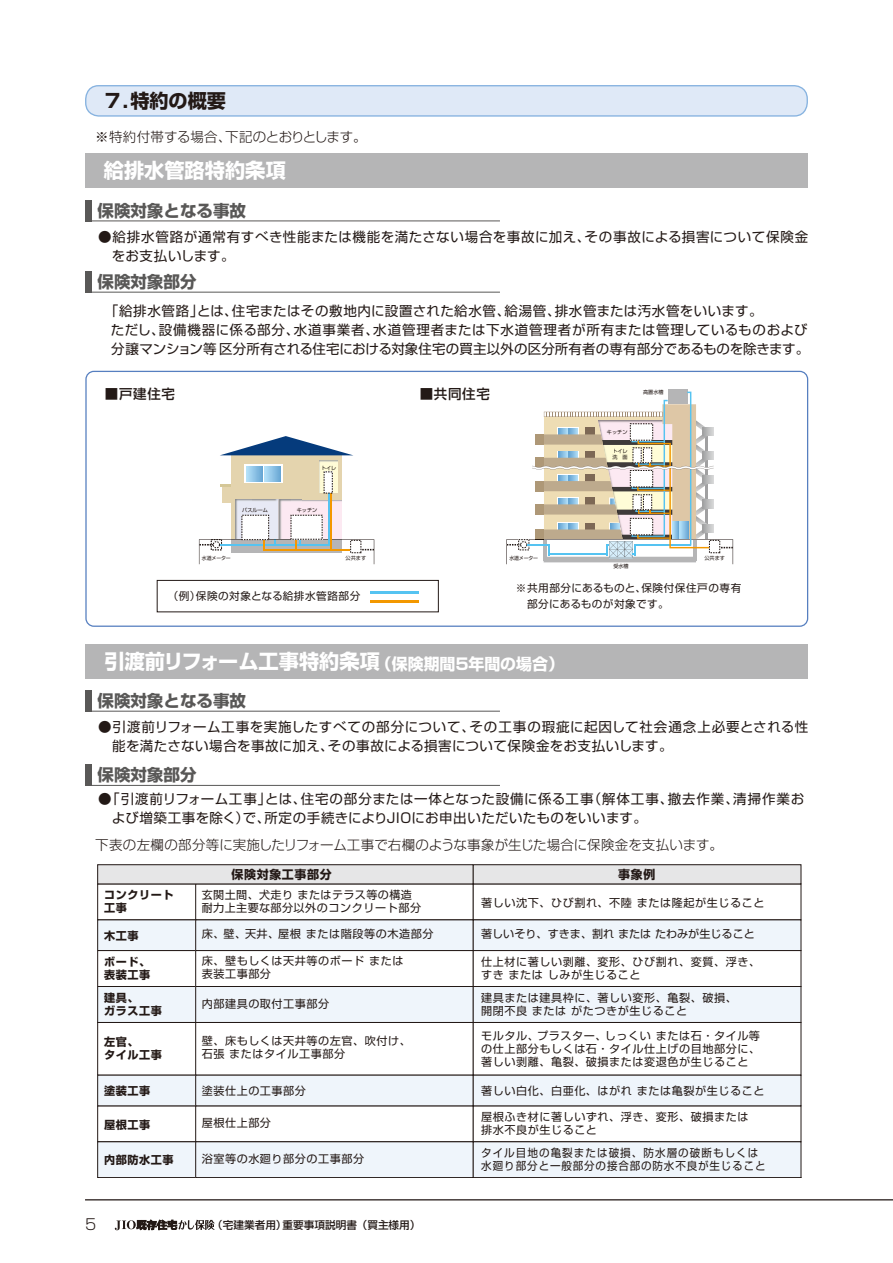
<style>
.page{position:relative;width:893px;height:1263px;background:#fff}
.page>*{position:absolute;margin:0;border:0;box-sizing:border-box;transform-origin:0 0}
.t1{font:700 20.25px "Shin Go Pro";color:#fff}
.SゴM{font:700 19.2px "Shin Go Pro";color:#231916}
.t2{font:700 16.5px "Shin Go Pro";color:#595857}
.t3{font:300 14.85px "Shin Go Pro";color:#231916}
.Sゴr{font:13.5px/19.2px "Shin Go Pro";letter-spacing:.03em;color:#231916}
.Sゴr-2{font:13.5px/19.2px "Shin Go Pro";letter-spacing:.01em;color:#231916}
.Sゴr-3{font:300 13.5px "Shin Go Pro";letter-spacing:.005em;color:#231916}
.Sゴr-4{font:300 13.5px "Shin Go Pro";letter-spacing:-.03em;color:#231916}
.Sゴr-5{font:500 13.5px "Shin Go Pro";letter-spacing:.05em;color:#231916}
.t4{font:700 12px "Shin Go Pro";letter-spacing:.05em;color:#231916}
.t5{font:11.1px/13px "Shin Go Pro";letter-spacing:.05em;color:#231916}
.t6{font:700 11.1px/13px "Shin Go Pro";letter-spacing:.05em;color:#231916}
.t7{font:11.1px/13px "Shin Go Pro";letter-spacing:.1em;color:#231916;scale:.95 1}
.t8{font:11.1px "Shin Go Pro";color:#231916}
.Sゴr-6{font:10.65px/16.4px "Shin Go Pro";letter-spacing:.05em;color:#231916}
.t9{font:500 10.65px "Shin Go Pro";color:#231916}
.t10{font:5.1px/6.1px "Shin Go Pro Regular 90 pv RKSJ H";color:#231916}
.t11{font:5.1px "Shin Go Pro Regular 90 pv RKSJ H";color:#231916;scale:.95 1}
.s1{font-size:15.9px}
</style>
<div class="page">
<hr style="left:85px;top:1199px;width:808px;height:1px;background:#231916">
<svg style="left:115px;top:1220px;width:100px;height:10px"></svg>
<div style="left:86px;top:86px;width:721px;height:30px;background:#dfe9f7;border-radius:13px"></div>
<div style="left:85px;top:85px;width:723px;height:32px;border:1px solid #87b3e0;border-radius:13px"></div>
<div style="left:85px;top:153px;width:723px;height:34px;background:#b5b5b6"></div>
<div style="left:668px;top:389px;width:19px;height:15px;background:#b5b5b6"></div>
<svg style="left:506px;top:392px;width:227px;height:172px"></svg>
<div style="left:85px;top:371px;width:723px;height:256px;border:1px solid #567fc0;border-radius:8px"></div>
<img style="left:235px;top:499px;width:17px;height:16px">
<img style="left:252px;top:499px;width:39px;height:16px">
<div style="left:222px;top:486px;width:12px;height:16px;background:#e4d4ae"></div>
<hr style="left:220px;top:484px;width:18px;height:3px;background:#d5c797">
<hr style="left:231px;top:495px;width:4px;height:45px;background:#e4d4ae">
<img style="left:302px;top:499px;width:40px;height:16px">
<img style="left:291px;top:499px;width:11px;height:16px">
<img style="left:318px;top:460px;width:20px;height:33px">
<div style="left:231px;top:454px;width:87px;height:45px;background:#e4d4ae"></div>
<svg style="left:244px;top:464px;width:38px;height:19px"></svg>
<svg style="left:246px;top:466px;width:16px;height:16px"></svg>
<svg style="left:264px;top:466px;width:16px;height:16px"></svg>
<svg style="left:302px;top:455px;width:40px;height:5px"></svg>
<div style="left:302px;top:493px;width:40px;height:6px;background:#e4d4ae"></div>
<svg style="left:221px;top:436px;width:131px;height:19px"></svg>
<hr style="left:338px;top:459px;width:4px;height:40px;background:#e4d4ae">
<hr style="left:328px;top:493px;width:1px;height:52px;background:#55c3f1">
<hr style="left:331px;top:493px;width:1px;height:57px;background:#f39800">
<svg style="left:323px;top:465px;width:13px;height:29px"></svg>
<svg style="left:199px;top:515px;width:175px;height:49px"></svg>
<hr style="left:370px;top:591px;width:49px;height:3px;background:#55c3f1">
<div style="left:157px;top:580px;width:282px;height:32px;border:1px solid #231916"></div>
<hr style="left:370px;top:600px;width:49px;height:2px;background:#f39800">
<div style="left:85px;top:200px;width:7px;height:21px;background:#595857"></div>
<hr style="left:85px;top:221px;width:415px;height:1px;background:#595857">
<div style="left:85px;top:271px;width:7px;height:21px;background:#595857"></div>
<hr style="left:85px;top:292px;width:415px;height:1px;background:#595857">
<div style="left:98px;top:920px;width:98px;height:30px;background:#eff5fb"></div>
<div style="left:97px;top:919px;width:99px;height:32px;border:1px solid #231916"></div>
<div style="left:98px;top:1075px;width:98px;height:31px;background:#eff5fb"></div>
<div style="left:196px;top:920px;width:277px;height:30px;background:#eff5fb"></div>
<div style="left:195px;top:919px;width:279px;height:32px;border:1px solid #231916"></div>
<div style="left:196px;top:1075px;width:277px;height:31px;background:#eff5fb"></div>
<div style="left:473px;top:920px;width:328px;height:30px;background:#eff5fb"></div>
<div style="left:473px;top:919px;width:328px;height:32px;border:1px solid #231916"></div>
<div style="left:473px;top:1075px;width:328px;height:31px;background:#eff5fb"></div>
<div style="left:98px;top:865px;width:375px;height:19px;background:#e6e6e7"></div>
<div style="left:97px;top:864px;width:377px;height:20px;border:1px solid #231916"></div>
<div style="left:473px;top:865px;width:328px;height:19px;background:#e6e6e7"></div>
<div style="left:473px;top:864px;width:328px;height:20px;border:1px solid #231916"></div>
<div style="left:98px;top:986px;width:98px;height:36px;background:#eff5fb"></div>
<div style="left:97px;top:986px;width:99px;height:37px;border:1px solid #231916"></div>
<div style="left:98px;top:1142px;width:98px;height:35px;background:#eff5fb"></div>
<div style="left:97px;top:1141px;width:99px;height:37px;border:1px solid #231916"></div>
<div style="left:196px;top:1142px;width:277px;height:35px;background:#eff5fb"></div>
<div style="left:195px;top:1141px;width:279px;height:37px;border:1px solid #231916"></div>
<div style="left:473px;top:1142px;width:328px;height:35px;background:#eff5fb"></div>
<div style="left:473px;top:1141px;width:328px;height:37px;border:1px solid #231916"></div>
<div style="left:196px;top:986px;width:277px;height:36px;background:#eff5fb"></div>
<div style="left:195px;top:986px;width:279px;height:37px;border:1px solid #231916"></div>
<div style="left:473px;top:986px;width:328px;height:36px;background:#eff5fb"></div>
<div style="left:473px;top:986px;width:328px;height:37px;border:1px solid #231916"></div>
<div style="left:85px;top:644px;width:723px;height:34px;background:#b5b5b6"></div>
<div style="left:85px;top:690px;width:7px;height:21px;background:#595857"></div>
<hr style="left:85px;top:711px;width:415px;height:1px;background:#595857">
<div style="left:85px;top:764px;width:7px;height:22px;background:#595857"></div>
<hr style="left:85px;top:785px;width:415px;height:1px;background:#595857">
<p class="SゴM" style="left:105px;top:86px;width:123px">7.特約の概要</p>
<p class="Sゴr-4" style="left:95px;top:125px;width:273px">※特約付帯する場合、下記のとおりとします。</p>
<p class="t1" style="left:104px;top:154px;width:183px">給排水管路特約条項</p>
<p class="t2" style="left:98px;top:197px;width:150px">保険対象となる事故</p>
<p class="Sゴr" style="left:98px;top:225px;width:712px">●給排水管路が通常有すべき性能または機能を満たさない場合を事故に加え、その事故による損害について保険金　をお支払いします。</p>
<p class="t2" style="left:98px;top:269px;width:100px">保険対象部分</p>
<p class="Sゴr" style="left:105px;top:299px;width:659px">「給排水管路」とは、住宅またはその敷地内に設置された給水管、給湯管、排水管または汚水管をいいます。</p>
<p class="Sゴr-2" style="left:111px;top:318px;width:700px">ただし、設備機器に係る部分、水道事業者、水道管理者または下水道管理者が所有または管理しているものおよび分譲マンション等 区分所有される住宅における対象住宅の買主以外の区分所有者の専有部分であるものを除きます。</p>
<p class="Sゴr-5" style="left:105px;top:383px;width:72px">■戸建住宅</p>
<p class="Sゴr-5" style="left:420px;top:383px;width:72px">■共同住宅</p>
<p class="t10" style="left:242px;top:507px;width:27px">バスルーム</p>
<p class="t10" style="left:321px;top:464px;width:17px">トイレ</p>
<p class="t10" style="left:303px;top:507px;width:27px">バスルーム</p>
<p class="t10" style="left:297px;top:507px;width:22px">キッチン</p>
<p class="t11" style="left:202px;top:554px;width:32px">水道メーター</p>
<p class="t10" style="left:346px;top:554px;width:22px">公共ます</p>
<p class="Sゴr-6" style="left:168px;top:587px;width:194px">（例）保険の対象となる給排水管路部分</p>
<p class="t10" style="left:607px;top:428px;width:22px">キッチン</p>
<p class="t10" style="left:612px;top:447px;width:17px">トイレ洗 面</p>
<p class="t10" style="left:617px;top:453px;width:7px">　</p>
<p class="t10" style="left:643px;top:389px;width:22px">高置水槽</p>
<p class="t11" style="left:509px;top:554px;width:32px">水道メーター</p>
<p class="t10" style="left:704px;top:554px;width:22px">公共ます</p>
<p class="t10" style="left:613px;top:562px;width:17px">受水槽</p>
<p class="Sゴr-6" style="left:516px;top:578px;width:227px">※共用部分にあるものと、保険付保住戸の専有　部分にあるものが対象です。</p>
<p class="t1" style="left:104px;top:645px;width:461px">引渡前リフォーム工事特約条項<span class="s1">（保険期間５年間の場合）</span></p>
<p class="t2" style="left:98px;top:688px;width:150px">保険対象となる事故</p>
<p class="Sゴr" style="left:98px;top:715px;width:712px">●引渡前リフォーム工事を実施したすべての部分について、その工事の瑕疵に起因して社会通念上必要とされる性　能を満たさない場合を事故に加え、その事故による損害について保険金をお支払いします。</p>
<p class="t2" style="left:98px;top:762px;width:100px">保険対象部分</p>
<p class="Sゴr" style="left:98px;top:787px;width:708px">●「引渡前リフォーム工事」とは、住宅の部分または一体となった設備に係る工事（解体工事、撤去作業、清掃作業お　よび増築工事を除く）で、所定の手続きによりＪＩＯにお申出いただいたものをいいます。</p>
<p class="Sゴr-3" style="left:95px;top:834px;width:629px">下表の左欄の部分等に実施したリフォーム工事で右欄のような事象が生じた場合に保険金を支払います。</p>
<p class="t4" style="left:232px;top:865px;width:102px">保険対象工事部分</p>
<p class="t4" style="left:618px;top:865px;width:39px">事象例</p>
<p class="t6" style="left:104px;top:887px;width:71px">コンクリート工事</p>
<p class="t6" style="left:104px;top:928px;width:36px">木工事</p>
<p class="t6" style="left:104px;top:954px;width:48px">ボード、表装工事</p>
<p class="t6" style="left:104px;top:990px;width:59px">建具、<br>ガラス工事</p>
<p class="t6" style="left:104px;top:1034px;width:59px">左官、<br>タイル工事</p>
<p class="t6" style="left:104px;top:1083px;width:48px">塗装工事</p>
<p class="t6" style="left:104px;top:1116px;width:48px">屋根工事</p>
<p class="t6" style="left:104px;top:1152px;width:71px">内部防水工事</p>
<p class="t5" style="left:202px;top:886px;width:221px">玄関土間、犬走り またはテラス等の構造耐力上主要な部分以外のコンクリート部分</p>
<p class="t5" style="left:202px;top:926px;width:233px">床、壁、天井、屋根 または階段等の木造部分</p>
<p class="t5" style="left:202px;top:953px;width:203px">床、壁もしくは天井等のボード または表装工事部分</p>
<p class="t5" style="left:202px;top:996px;width:129px">内部建具の取付工事部分</p>
<p class="t5" style="left:202px;top:1033px;width:211px">壁、床もしくは天井等の左官、吹付け、石張 またはタイル工事部分</p>
<p class="t5" style="left:202px;top:1082px;width:106px">塗装仕上の工事部分</p>
<p class="t5" style="left:202px;top:1115px;width:71px">屋根仕上部分</p>
<p class="t5" style="left:202px;top:1151px;width:164px">浴室等の水廻り部分の工事部分</p>
<p class="t5" style="left:481px;top:895px;width:285px">著しい沈下、ひび割れ、不陸 または隆起が生じること</p>
<p class="t8" style="left:481px;top:925px;width:275px">著しいそり、すきま、割れ または たわみが生じること</p>
<p class="t5" style="left:481px;top:954px;width:281px">仕上材に著しい剥離、変形、ひび割れ、変質、浮き、すき または しみが生じること</p>
<p class="t5" style="left:481px;top:989px;width:257px">建具または建具枠に、著しい変形、亀裂、破損、開閉不良 または がたつきが生じること</p>
<p class="t5" style="left:481px;top:1028px;width:281px;text-align:justify">モルタル、プラスター、しっくい または石・タイル等の仕上部分もしくは石・タイル仕上げの目地部分に、著しい剥離、亀裂、破損または変退色が生じること</p>
<p class="t5" style="left:481px;top:1082px;width:285px">著しい白化、白亜化、はがれ または亀裂が生じること</p>
<p class="t5" style="left:481px;top:1109px;width:269px">屋根ふき材に著しいずれ、浮き、変形、破損または排水不良が生じること</p>
<p class="t7" style="left:481px;top:1145px;width:301px">タイル目地の亀裂または破損、防水層の破断もしくは水廻り部分と一般部分の接合部の防水不良が生じること</p>
<h3 class="t3" style="left:85px;top:1212px;width:13px">5</h3>
<p class="t9" style="left:212px;top:1216px;width:210px">（宅建業者用）重要事項説明書（買主様用）</p>
<p class="t5" style="left:202px;top:1226px;width:203px">壁、床 または天井裏等の防露工事部分</p>
</div>
